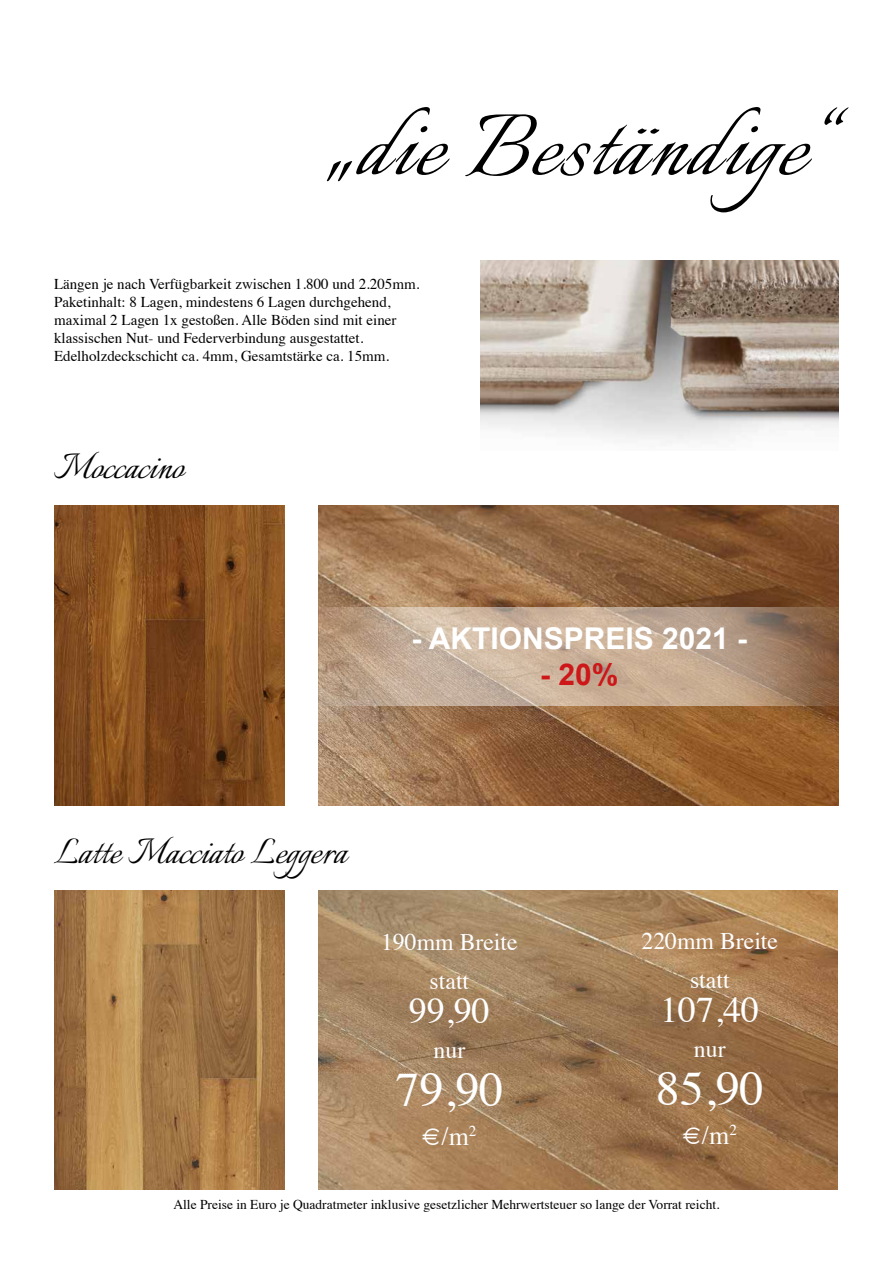
<style>
.page{position:relative;width:893px;height:1263px;background:#fff}
.page>*{position:absolute;margin:0;border:0;box-sizing:border-box;transform-origin:0 0}
.t1{font:109.5px "Italianno";letter-spacing:.025em;color:#000}
.t2{font:48px "Times";color:#fff}
.t3{font:45px "Italianno";color:#000}
.t4{font:36px "Times";color:#fff}
.t5{font:700 30px "Arial";color:#fff}
.t6{font:700 30px "Arial";color:#cd1719}
.t7{font:25.95px "Times";color:#fff}
.t8{font:23.7px/38.8px "Times";color:#fff;text-align:center}
.t9{font:15px/18px "Times";color:#000}
.t10{font:13.5px "Times";color:#000}
</style>
<div class="page">
<img style="left:54px;top:890px;width:231px;height:300px">
<img style="left:54px;top:505px;width:231px;height:300px">
<img style="left:319px;top:891px;width:519px;height:299px">
<img style="left:319px;top:505px;width:520px;height:300px">
<img style="left:480px;top:260px;width:359px;height:183px">
<img style="left:320px;top:607px;width:519px;height:99px">
<h1 class="t1" style="left:318px;top:86px;width:541px">„dieBeständige“</h1>
<p class="t9" style="left:54px;top:274px;width:367px">Längen je nach Verfügbarkeit zwischen 1.800 und 2.205mm.<br>Paketinhalt: 8 Lagen, mindestens 6 Lagen durchgehend, maximal 2 Lagen 1x gestoßen. Alle Böden sind mit einer klassischen Nut- und Federverbindung ausgestattet.<br>Edelholzdeckschicht ca. 4mm, Gesamtstärke ca. 15mm.</p>
<h3 class="t3" style="left:54px;top:442px;width:132px">Moccacino</h3>
<h3 class="t5" style="left:412px;top:618px;width:337px">- AKTIONSPREIS 2021 -</h3>
<h3 class="t6" style="left:540px;top:654px;width:80px">- 20%</h3>
<h3 class="t3" style="left:54px;top:827px;width:295px">Latte Macciato Leggera</h3>
<h3 class="t8" style="left:381px;top:920px;width:138px">190mm Breite statt</h3>
<h3 class="t4" style="left:409px;top:977px;width:82px">99,90</h3>
<h3 class="t8" style="left:434px;top:1028px;width:33px">nur</h3>
<h2 class="t2" style="left:395px;top:1044px;width:109px">79,90</h2>
<h3 class="t7" style="left:422px;top:1111px;width:56px">€/m<sup>2</sup></h3>
<h3 class="t8" style="left:641px;top:919px;width:138px">220mm Breite statt</h3>
<h3 class="t4" style="left:660px;top:976px;width:100px">107,40</h3>
<h3 class="t8" style="left:694px;top:1027px;width:33px">nur</h3>
<h2 class="t2" style="left:656px;top:1044px;width:109px">85,90</h2>
<h3 class="t7" style="left:683px;top:1110px;width:56px">€/m<sup>2</sup></h3>
<p class="t10" style="left:173px;top:1192px;width:548px">Alle Preise in Euro je Quadratmeter inklusive gesetzlicher Mehrwertsteuer so lange der Vorrat reicht.</p>
</div>
